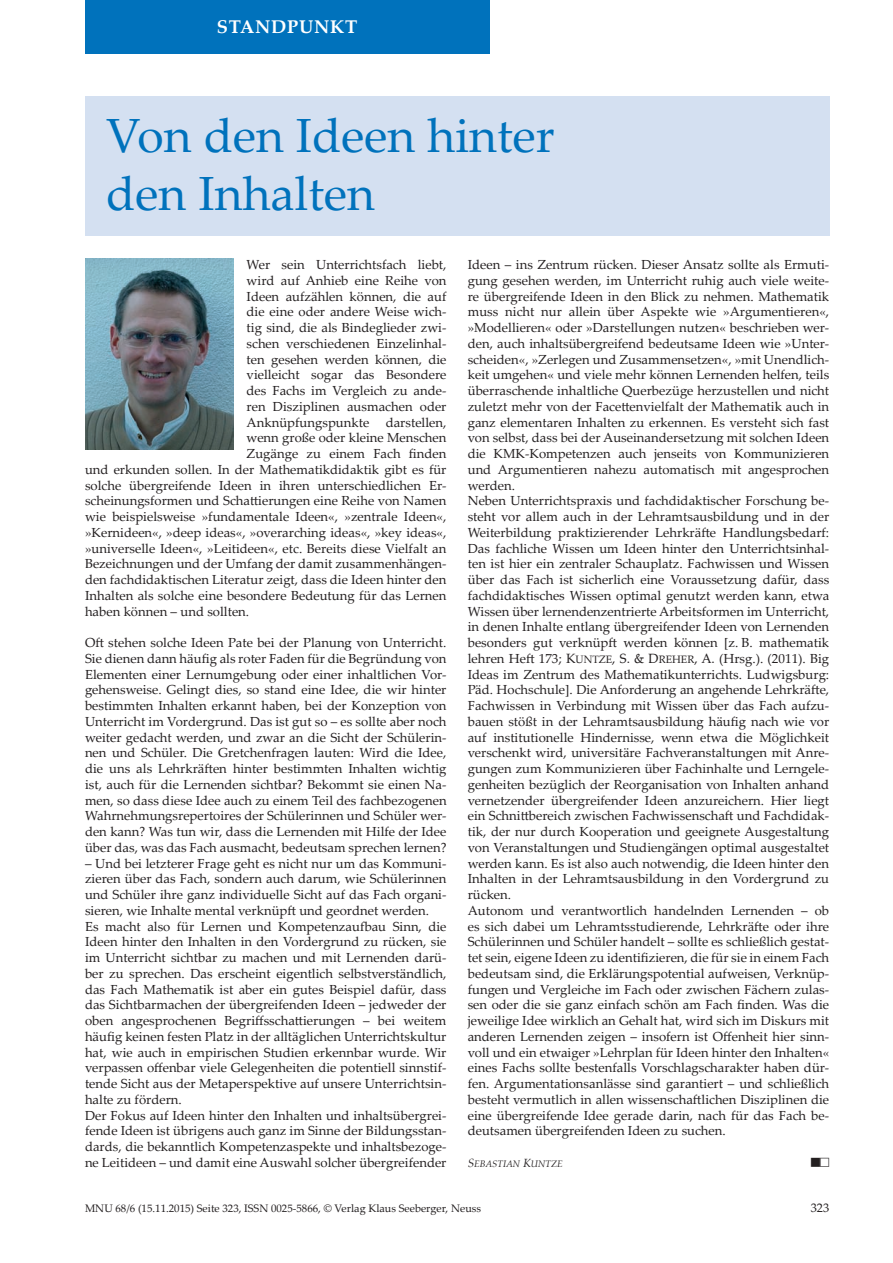
<style>
.page{position:relative;width:893px;height:1263px;background:#fff}
.page>*{position:absolute;margin:0;border:0;box-sizing:border-box;transform-origin:0 0}
.t1{font:48px/57.6px "Palatino Linotype";color:#0072bc}
.t2{font:700 18.3px "Palatino Linotype";letter-spacing:.04em;color:#fff}
.t3{font:13.2px/15.8px "Palatino Linotype";color:#231f20;text-align:justify}
.t4{font:12.3px "Palatino Linotype";color:#231f20}
.t5{font:10.8px "Palatino Linotype";color:#231f20}
.t6{font:italic 9.3px "Palatino";color:#231f20}
.s1{font-family:"Palatino"}
.s2{font-family:"Palatino";font-size:10.5px}
.s3{font-size:11.7px}
</style>
<div class="page">
<div style="left:85px;top:0;width:404px;height:53px;background:#0072bc"></div>
<div style="left:85px;top:96px;width:744px;height:139px;background:#d4e0f1"></div>
<img style="left:85px;top:259px;width:149px;height:191px">
<h2 class="t2" style="left:217px;top:20px;width:142px">STANDPUNKT</h2>
<h1 class="t1" style="left:106px;top:113px;width:450px">Von den Ideen hinter den Inhalten</h1>
<p class="t3" style="left:247px;top:258px;width:201px">Wer sein Unterrichtsfach liebt, wird auf Anhieb eine Reihe von Ideen aufzählen können, die auf die eine oder andere Weise wich&shy;tig sind, die als Bindeglieder zwi&shy;schen verschiedenen Einzelinhal&shy;ten gesehen werden können, die vielleicht sogar das Besondere des Fachs im Vergleich zu ande&shy;ren Disziplinen ausmachen oder Anknüpfungspunkte</p>
<p class="t3" style="left:386px;top:416px;width:62px">darstellen,</p>
<p class="t3" style="left:247px;top:431px;width:201px">wenn große oder kleine Menschen</p>
<p class="t3" style="left:247px;top:447px;width:201px">Zugänge zu einem Fach finden</p>
<p class="t3" style="left:85px;top:463px;width:363px">und erkunden sollen. In der Mathematikdidaktik gibt es für</p>
<p class="t3" style="left:85px;top:479px;width:363px">solche übergreifende Ideen in ihren unterschiedlichen Er-</p>
<p class="t3" style="left:85px;top:494px;width:363px">scheinungsformen und Schattierungen eine Reihe von Namen</p>
<p class="t3" style="left:85px;top:510px;width:363px">wie beispielsweise »fundamentale Ideen«, »zentrale Ideen«,</p>
<p class="t3" style="left:85px;top:526px;width:363px">»Kernideen«, »deep ideas«, »overarching ideas«, »key ideas«,</p>
<p class="t3" style="left:85px;top:542px;width:363px">»universelle Ideen«, »Leitideen«, etc. Bereits diese Vielfalt an</p>
<p class="t3" style="left:85px;top:557px;width:363px">Bezeichnungen und der Umfang der damit zusammenhängen-</p>
<p class="t3" style="left:85px;top:573px;width:363px">den fachdidaktischen Literatur zeigt, dass die Ideen hinter den</p>
<p class="t3" style="left:85px;top:589px;width:363px">Inhalten als solche eine besondere Bedeutung für das Lernen</p>
<p class="t3" style="left:85px;top:605px;width:166px">haben können – und sollten.</p>
<p class="t3" style="left:85px;top:636px;width:363px">Oft stehen solche Ideen Pate bei der Planung von Unterricht.<br>Sie dienen dann häufig als roter Faden für die Begründung von Elementen einer Lernumgebung oder einer inhaltlichen Vor&shy;gehensweise. Gelingt dies, so stand eine Idee, die wir hinter bestimmten Inhalten erkannt haben, bei der Konzeption von Unterricht im Vordergrund. Das ist gut so – es sollte aber noch weiter gedacht werden, und zwar an die Sicht der Schülerin&shy;nen und Schüler. Die Gretchenfragen lauten: Wird die Idee, die uns als Lehrkräften hinter bestimmten Inhalten wichtig ist, auch für die Lernenden sichtbar? Bekommt sie einen Na&shy;men, so dass diese Idee auch zu einem Teil des fachbezogenen Wahrnehmungsrepertoires der Schülerinnen und Schüler wer&shy;den kann? Was tun wir, dass die Lernenden mit Hilfe der Idee über das, was das Fach ausmacht, bedeutsam sprechen lernen?</p>
<p class="t3" style="left:85px;top:857px;width:363px;text-align:left">– Und bei letzterer Frage geht es nicht nur um das Kommuni&shy;zieren über das Fach, sondern auch darum, wie Schülerinnen und Schüler ihre ganz individuelle Sicht auf das Fach organi&shy;sieren, wie Inhalte mental verknüpft und geordnet werden.<br>Es macht also für Lernen und Kompetenzaufbau Sinn, die Ideen hinter den Inhalten in den Vordergrund zu rücken, sie im Unterricht sichtbar zu machen und mit Lernenden darü&shy;ber zu sprechen. Das erscheint eigentlich selbstverständlich, das Fach Mathematik ist aber ein gutes Beispiel dafür, dass das Sichtbarmachen der übergreifenden Ideen – jedweder der oben angesprochenen Begriffsschattierungen – bei weitem häufig keinen festen Platz in der alltäglichen Unterrichtskultur hat, wie auch in empirischen Studien erkennbar wurde. Wir verpassen offenbar viele Gelegenheiten die potentiell sinnstif&shy;tende Sicht aus der Metaperspektive auf unsere Unterrichtsin&shy;halte zu fördern.<br>Der Fokus auf Ideen hinter den Inhalten und inhaltsübergrei&shy;fende Ideen ist übrigens auch ganz im Sinne der Bildungsstan&shy;dards, die bekanntlich Kompetenzaspekte und inhaltsbezoge&shy;ne Leitideen – und damit eine Auswahl solcher übergreifender</p>
<p class="t3" style="left:468px;top:258px;width:363px;text-align:left">Ideen – ins Zentrum rücken. Dieser Ansatz sollte als Ermuti&shy;gung gesehen werden, im Unterricht ruhig auch viele weite&shy;re übergreifende Ideen in den Blick zu nehmen. Mathematik muss nicht nur allein über Aspekte wie »Argumentieren«, »Modellieren« oder »Darstellungen nutzen« beschrieben wer&shy;den, auch inhaltsübergreifend bedeutsame Ideen wie »Unter&shy;scheiden«, »Zerlegen und Zusammensetzen«, »mit Unendlich&shy;keit umgehen« und viele mehr können Lernenden helfen, teils überraschende inhaltliche Querbezüge herzustellen und nicht zuletzt mehr von der Facettenvielfalt der Mathematik auch in ganz elementaren Inhalten zu erkennen. Es versteht sich fast von selbst, dass bei der Auseinandersetzung mit solchen Ideen die KMK-Kompetenzen auch jenseits von Kommunizieren und Argumentieren nahezu automatisch mit angesprochen werden.<br>Neben Unterrichtspraxis und fachdidaktischer Forschung be&shy;steht vor allem auch in der Lehramtsausbildung und in der Weiterbildung praktizierender Lehrkräfte Handlungsbedarf:<br>Das fachliche Wissen um Ideen hinter den Unterrichtsinhal&shy;ten ist hier ein zentraler Schauplatz. Fachwissen und Wissen über das Fach ist sicherlich eine Voraussetzung dafür, dass fachdidaktisches Wissen optimal genutzt werden kann, etwa Wissen über lernendenzentrierte Arbeitsformen im Unterricht, in denen Inhalte entlang übergreifender Ideen von Lernenden besonders gut verknüpft werden können [z. B. mathematik lehren Heft 173; <span class="s1">K</span><span class="s2">UNTZE</span><span class="s1">, S. &amp; D</span><span class="s2">REHER</span><span class="s1">, A.</span> (Hrsg.). (2011). Big Ideas im Zentrum des Mathematikunterrichts. Ludwigsburg:<br>Päd. Hochschule]. Die Anforderung an angehende Lehrkräfte, Fachwissen in Verbindung mit Wissen über das Fach aufzu&shy;bauen stößt in der Lehramtsausbildung häufig nach wie vor auf institutionelle Hindernisse, wenn etwa die Möglichkeit verschenkt wird, universitäre Fachveranstaltungen mit Anre&shy;gungen zum Kommunizieren über Fachinhalte und Lerngele&shy;genheiten bezüglich der Reorganisation von Inhalten anhand vernetzender übergreifender Ideen anzureichern. Hier liegt ein Schnittbereich zwischen Fachwissenschaft und Fachdidak&shy;tik, der nur durch Kooperation und geeignete Ausgestaltung von Veranstaltungen und Studiengängen optimal ausgestaltet werden kann. Es ist also auch notwendig, die Ideen hinter den Inhalten in der Lehramtsausbildung in den Vordergrund zu rücken.<br>Autonom und verantwortlich handelnden Lernenden – ob es sich dabei um Lehramtsstudierende, Lehrkräfte oder ihre Schülerinnen und Schüler handelt – sollte es schließlich gestat&shy;tet sein, eigene Ideen zu identifizieren, die für sie in einem Fach bedeutsam sind, die Erklärungspotential aufweisen, Verknüp&shy;fungen und Vergleiche im Fach oder zwischen Fächern zulas&shy;sen oder die sie ganz einfach schön am Fach finden. Was die jeweilige Idee wirklich an Gehalt hat, wird sich im Diskurs mit anderen Lernenden zeigen – insofern ist Offenheit hier sinn&shy;voll und ein etwaiger »Lehrplan für Ideen hinter den Inhalten« eines Fachs sollte bestenfalls Vorschlagscharakter haben dür&shy;fen. Argumentationsanlässe sind garantiert – und schließlich besteht vermutlich in allen wissenschaftlichen Disziplinen die eine übergreifende Idee gerade darin, nach für das Fach be&shy;deutsamen übergreifenden Ideen zu suchen.</p>
<p class="t6" style="left:468px;top:1159px;width:97px"><span class="s3">S</span>EBASTIAN <span class="s3">K</span>UNTZE</p>
<p class="t5" style="left:85px;top:1204px;width:398px">MNU 68/6 (15.11.2015) Seite 323, ISSN 0025-5866, © Verlag Klaus Seeberger, Neuss</p>
<p class="t4" style="left:811px;top:1203px;width:20px">323</p>
</div>
